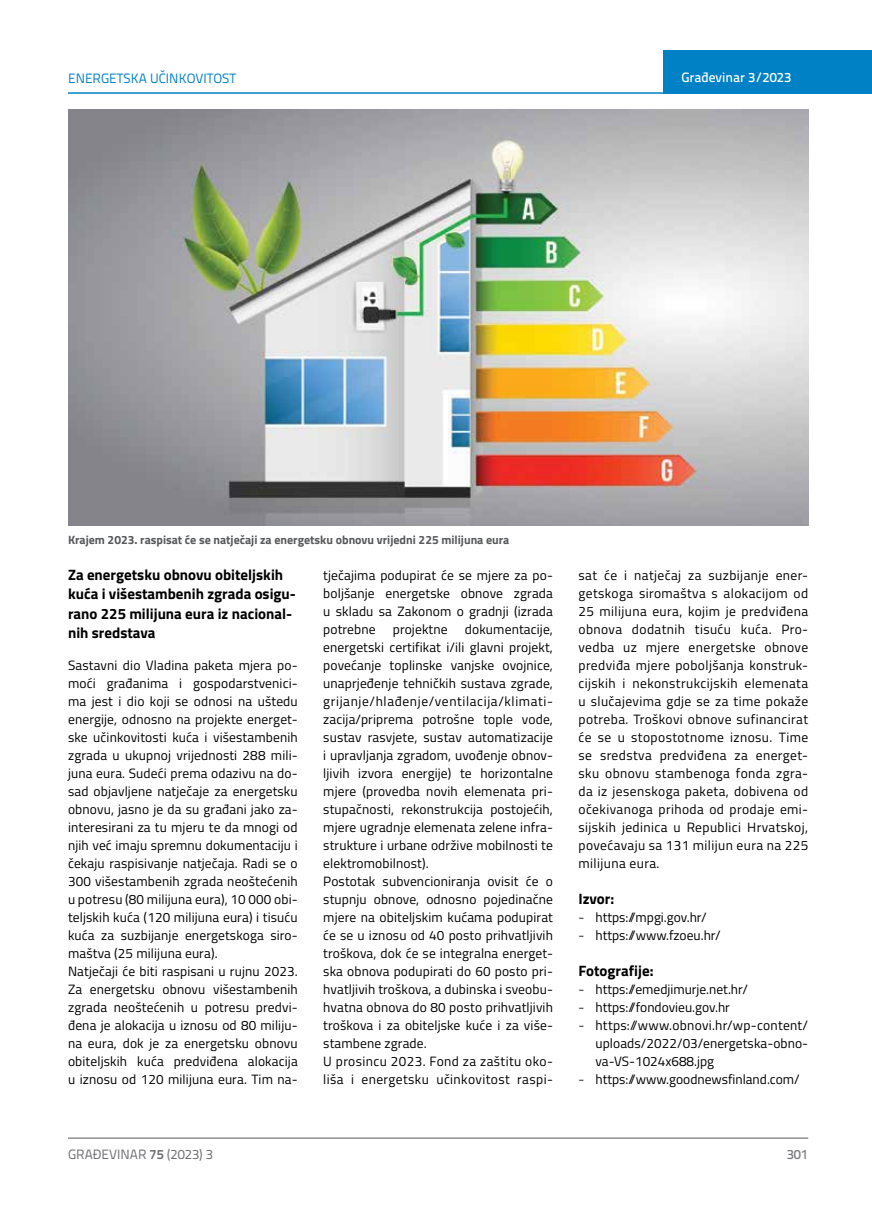
<style>
.page{position:relative;width:872px;height:1212px;background:#fff}
.page>*{position:absolute;margin:0;border:0;box-sizing:border-box;transform-origin:0 0}
.t1{font:700 15px/19.5px "Titillium";color:#000}
.t2{font:13.5px/18px "Titillium";letter-spacing:.01em;color:#000;text-align:justify}
.t3{font:13.5px "Titillium Text 22 L";color:#0081c6}
.t4{font:13.5px "Titillium Text 22 L";color:#6d6e71}
.t5{font:500 13.5px "Titillium Text 22 L";color:#fff}
.t6{font:500 13.5px "Titillium Text 22 L";color:#797a7d}
.t7{font:700 12px "Titillium";color:#58595b}
.s1{font-family:"Titillium Text 22 L";font-weight:300}
.s2{font-weight:700}
</style>
<div class="page">
<div style="left:663px;top:50px;width:209px;height:44px;background:#0081c6"></div>
<hr style="left:68px;top:92px;width:804px;height:2px;background:#0081c6">
<hr style="left:68px;top:1138px;width:740px;height:1px;background:#58595b">
<img style="left:68px;top:110px;width:740px;height:416px">
<p class="t3" style="left:68px;top:68px;width:170px">ENERGETSKA UČINKOVITOST</p>
<p class="t5" style="left:681px;top:67px;width:111px">Građevinar 3/2023</p>
<p class="t7" style="left:68px;top:530px;width:443px">Krajem 2023. raspisat će se natječaji za energetsku obnovu vrijedni 225 milijuna eura</p>
<p class="t1" style="left:68px;top:564px;width:229px">Za energetsku obnovu obiteljskih kuća i višestambenih zgrada osigu&shy;rano 225 milijuna eura iz nacional&shy;nih sredstava</p>
<p class="t2" style="left:68px;top:656px;width:231px;text-align:left">Sastavni dio Vladina paketa mjera po&shy;moći građanima i gospodarstvenici&shy;ma jest i dio koji se odnosi na uštedu energije, odnosno na projekte energet&shy;ske učinkovitosti kuća i višestambenih zgrada u ukupnoj vrijednosti 288 mili&shy;juna eura. Sudeći prema odazivu na do&shy;sad objavljene natječaje za energetsku obnovu, jasno je da su građani jako za&shy;interesirani za tu mjeru te da mnogi od njih već imaju spremnu dokumentaciju i čekaju raspisivanje natječaja. Radi se o 300 višestambenih zgrada neoštećenih u potresu (80 milijuna eura), 10 000 obi&shy;teljskih kuća (120 milijuna eura) i tisuću kuća za suzbijanje energetskoga siro&shy;maštva (25 milijuna eura).<br>Natječaji će biti raspisani u rujnu 2023.<br>Za energetsku obnovu višestambenih zgrada neoštećenih u potresu predvi&shy;đena je alokacija u iznosu od 80 miliju&shy;na eura, dok je za energetsku obnovu obiteljskih kuća predviđena alokacija u iznosu od 120 milijuna eura. Tim na-</p>
<p class="t2" style="left:323px;top:565px;width:231px">tječajima podupirat će se mjere za po&shy;boljšanje energetske obnove zgrada u skladu sa Zakonom o gradnji (izrada potrebne</p>
<p class="t2" style="left:323px;top:619px;width:231px;text-align:left;text-indent:142px">dokumentacije, energetski certifikat i/ili glavni projekt, povećanje toplinske vanjske ovojnice, unaprjeđenje tehničkih sustava zgrade, grijanje/hlađenje/ventilacija/klimati&shy;zacija/priprema potrošne tople vode, sustav rasvjete, sustav automatizacije i upravljanja zgradom, uvođenje obnov&shy;ljivih izvora energije) te horizontalne mjere (provedba novih elemenata pri&shy;stupačnosti, rekonstrukcija postojećih, mjere ugradnje elemenata zelene infra&shy;strukture i urbane održive mobilnosti te elektromobilnost).<br>Postotak subvencioniranja ovisit će o stupnju obnove, odnosno pojedinačne mjere na obiteljskim kućama podupirat će se u iznosu od 40 posto prihvatljivih troškova, dok će se integralna energet&shy;ska obnova podupirati do 60 posto pri&shy;hvatljivih troškova, a dubinska i sveobu&shy;hvatna obnova do 80 posto prihvatljivih troškova i za obiteljske kuće i za više&shy;stambene zgrade.<br>U prosincu 2023. Fond za zaštitu oko&shy;liša i energetsku učinkovitost raspi-</p>
<p class="t2" style="left:393px;top:619px;width:56px">projektne</p>
<p class="t2" style="left:578px;top:565px;width:231px">sat će i natječaj za suzbijanje ener&shy;getskoga siromaštva s alokacijom od 25 milijuna eura, kojim je predviđena obnova dodatnih tisuću kuća. Pro&shy;vedba uz mjere energetske obnove predviđa mjere poboljšanja konstruk&shy;cijskih i nekonstrukcijskih elemenata u slučajevima gdje se za time pokaže potreba. Troškovi obnove sufinancirat će se u stopostotnome iznosu. Time se sredstva predviđena za energet&shy;sku obnovu stambenoga fonda zgra&shy;da iz jesenskoga paketa, dobivena od očekivanoga prihoda od prodaje emi&shy;sijskih jedinica u Republici Hrvatskoj, povećavaju sa 131 milijun eura na 225 milijuna eura.</p>
<p class="t1" style="left:578px;top:888px;width:37px">Izvor:</p>
<p class="t2" style="left:578px;top:908px;width:130px"><span class="s1">-</span> https://mpgi.gov.hr/</p>
<p class="t2" style="left:578px;top:926px;width:144px"><span class="s1">-</span> https://www.fzoeu.hr/</p>
<p class="t1" style="left:578px;top:960px;width:76px">Fotografije:</p>
<p class="t2" style="left:578px;top:980px;width:171px"><span class="s1">-</span> https://emedjimurje.net.hr/</p>
<p class="t2" style="left:578px;top:998px;width:153px"><span class="s1">-</span> https://fondovieu.gov.hr</p>
<p class="t2" style="left:595px;top:1016px;width:214px;text-indent:-17px"><span class="s1">-</span> https://www.obnovi.hr/wp-content/ uploads/2022/03/energetska-obno&shy;va-VS-1024x688.jpg</p>
<p class="t2" style="left:578px;top:1070px;width:223px"><span class="s1">-</span> https://www.goodnewsfinland.com/</p>
<p class="t4" style="left:68px;top:1144px;width:146px">GRAĐEVINAR <span class="s2">75</span> (2023) 3</p>
<p class="t6" style="left:786px;top:1144px;width:23px">301</p>
</div>
